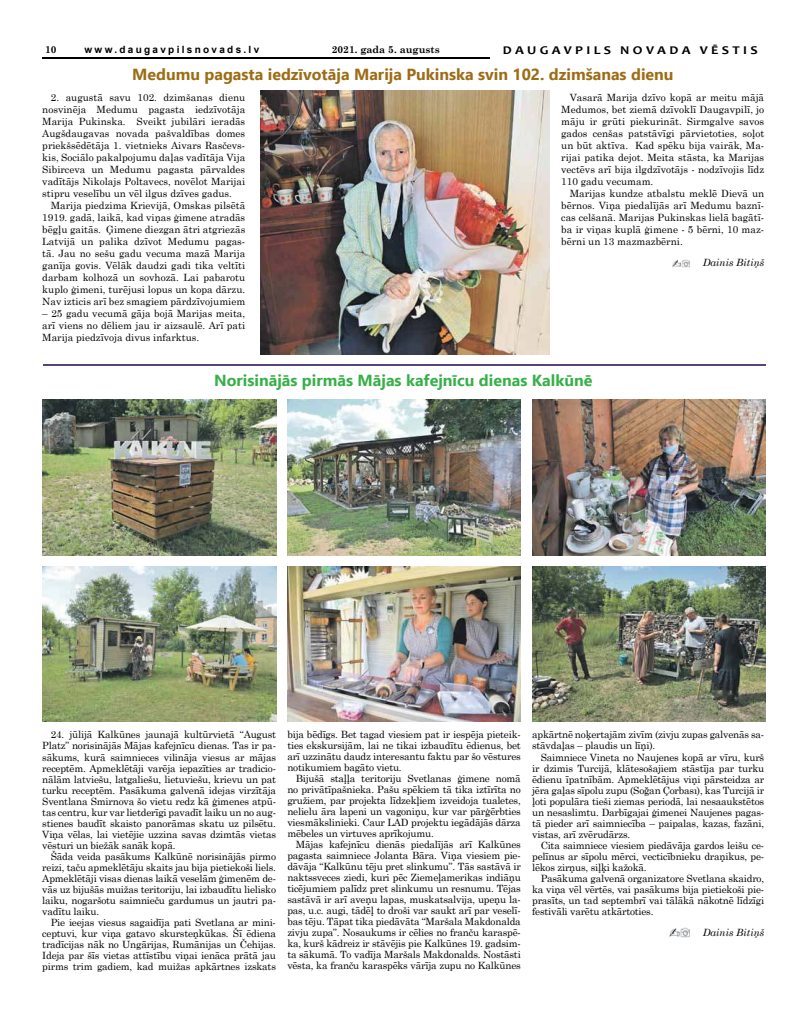
<style>
.page{position:relative;width:794px;height:1021px;background:#fff}
.page>*{position:absolute;margin:0;border:0;box-sizing:border-box;transform-origin:0 0}
.t1{font:700 16px "Ebrima";color:#9d6c15}
.t2{font:700 16px "Ebrima";color:#37b048}
.t3{font:700 11.9px "Candara";letter-spacing:.24em;color:#000;scale:1.18 1}
.t4{font:10px/11px "Century Schoolbook";letter-spacing:-.02em;color:#000;text-align:justify}
.t5{font:italic 10px "Century Schoolbook";color:#000}
.t6{font:700 10px "Arial";letter-spacing:.23em;color:#000}
.t7{font:700 10px "Century Schoolbook";color:#000}
</style>
<div class="page">
<hr style="left:43px;top:57px;width:447px;height:1px;background:#000">
<hr style="left:44px;top:364px;width:722px;height:1px;background:#57447a">
<hr style="left:44px;top:365px;width:722px;height:1px;background:#57447a">
<img style="left:260px;top:91px;width:289px;height:263px">
<img style="left:43px;top:400px;width:233px;height:155px">
<img style="left:287px;top:400px;width:234px;height:155px">
<img style="left:532px;top:400px;width:234px;height:155px">
<img style="left:532px;top:566px;width:234px;height:156px">
<img style="left:287px;top:566px;width:234px;height:155px">
<img style="left:43px;top:566px;width:233px;height:155px">
<img style="left:672px;top:259px;width:17px;height:8px">
<img style="left:669px;top:927px;width:20px;height:10px">
<p class="t7" style="left:45px;top:45px;width:13px">10</p>
<p class="t6" style="left:84px;top:45px;width:176px">www.daugavpilsnovads.lv</p>
<p class="t7" style="left:332px;top:45px;width:110px">2021. gada 5. augusts</p>
<p class="t3" style="left:503px;top:43px;width:217px">DAUGAVPILS NOVADA VĒSTIS</p>
<h1 class="t1" style="left:132px;top:62px;width:543px">Medumu pagasta iedzīvotāja Marija Pukinska svin 102. dzimšanas dienu</h1>
<p class="t4" style="left:42px;top:90px;width:204px;line-height:12px;text-indent:8px">2. augustā savu 102. dzimšanas dienu nosvinēja Medumu pagasta iedzīvotāja Marija Pukinska. Sveikt jubilāri ieradās Augšdaugavas novada pašvaldības domes priekšsēdētāja 1. vietnieks Aivars Rasčevs&shy;kis, Sociālo pakalpojumu daļas vadītāja Vija Sibirceva un Medumu pagasta pārvaldes vadītājs Nikolajs Poltavecs, novēlot Marijai stipru veselību un vēl ilgus dzīves gadus.</p>
<p class="t4" style="left:42px;top:198px;width:204px;line-height:12px;text-indent:8px">Marija piedzima Krievijā, Omskas pilsētā 1919. gadā, laikā, kad viņas ģimene atradās bēgļu gaitās. Ģimene diezgan ātri atgriezās Latvijā un palika dzīvot Medumu pagas&shy;tā. Jau no sešu gadu vecuma mazā Marija ganīja govis. Vēlāk daudzi gadi tika veltīti darbam kolhozā un sovhozā. Lai pabarotu kuplo ģimeni, turējusi lopus un kopa dārzu.<br>Nav izticis arī bez smagiem pārdzīvojumiem</p>
<p class="t4" style="left:42px;top:306px;width:204px;line-height:12px">– 25 gadu vecumā gāja bojā Marijas meita, arī viens no dēliem jau ir aizsaulē. Arī pati Marija piedzīvoja divus infarktus.</p>
<p class="t4" style="left:561px;top:90px;width:204px;line-height:12px;text-indent:8px">Vasarā Marija dzīvo kopā ar meitu mājā Medumos, bet ziemā dzīvoklī Daugavpilī, jo māju ir grūti piekurināt. Sirmgalve savos gados cenšas patstāvīgi pārvietoties, soļot un būt aktīva. Kad spēku bija vairāk, Ma&shy;rijai patika dejot. Meita stāsta, ka Marijas vectēvs arī bija ilgdzīvotājs - nodzīvojis līdz 110 gadu vecumam.</p>
<p class="t4" style="left:561px;top:186px;width:204px;line-height:12px;text-indent:8px">Marijas kundze atbalstu meklē Dievā un bērnos. Viņa piedalījās arī Medumu baznī&shy;cas celšanā. Marijas Pukinskas lielā bagātī&shy;ba ir viņas kuplā ģimene - 5 bērni, 10 maz&shy;bērni un 13 mazmazbērni.</p>
<p class="t5" style="left:702px;top:255px;width:63px">Dainis Bitiņš</p>
<h1 class="t2" style="left:214px;top:368px;width:380px">Norisinājās pirmās Mājas kafejnīcu dienas Kalkūnē</h1>
<p class="t4" style="left:42px;top:728px;width:235px;text-indent:8px">24. jūlijā Kalkūnes jaunajā kultūrvietā “August Platz” norisinājās Mājas kafejnīcu dienas. Tas ir pa&shy;sākums, kurā saimnieces vilināja viesus ar mājas receptēm. Apmeklētāji varēja iepazīties ar tradicio&shy;nālām latviešu, latgaliešu, lietuviešu, krievu un pat turku receptēm. Pasākuma galvenā idejas virzītāja Sventlana Smirnova šo vietu redz kā ģimenes atpū&shy;tas centru, kur var lietderīgi pavadīt laiku un no aug&shy;stienes baudīt skaisto panorāmas skatu uz pilsētu.<br>Viņa vēlas, lai vietējie uzzina savas dzimtās vietas vēsturi un biežāk sanāk kopā.</p>
<p class="t4" style="left:42px;top:849px;width:235px;text-indent:8px">Šāda veida pasākums Kalkūnē norisinājās pirmo reizi, taču apmeklētāju skaits jau bija pietiekoši liels.<br>Apmeklētāji visas dienas laikā veselām ģimenēm de&shy;vās uz bijušās muižas teritoriju, lai izbaudītu lielisko laiku, nogaršotu saimnieču gardumus un jautri pa&shy;vadītu laiku.</p>
<p class="t4" style="left:42px;top:915px;width:235px;text-indent:8px">Pie ieejas viesus sagaidīja pati Svetlana ar mini&shy;ceptuvi, kur viņa gatavo skursteņkūkas. Šī ēdiena tradīcijas nāk no Ungārijas, Rumānijas un Čehijas.<br>Ideja par šīs vietas attīstību viņai ienāca prātā jau pirms trim gadiem, kad muižas apkārtnes izskats</p>
<p class="t4" style="left:287px;top:727px;width:235px">bija bēdīgs. Bet tagad viesiem pat ir iespēja pieteik&shy;ties ekskursijām, lai ne tikai izbaudītu ēdienus, bet arī uzzinātu daudz interesantu faktu par šo vēstures notikumiem bagāto vietu.</p>
<p class="t4" style="left:287px;top:771px;width:235px;text-indent:8px">Bijušā staļļa teritoriju Svetlanas ģimene nomā no privātīpašnieka. Pašu spēkiem tā tika iztīrīta no gružiem, par projekta līdzekļiem izveidoja tualetes, nelielu āra lapeni un vagoniņu, kur var pārģērbties viesmākslinieki. Caur LAD projektu iegādājās dārza mēbeles un virtuves aprīkojumu.</p>
<p class="t4" style="left:287px;top:837px;width:235px;text-indent:8px">Mājas kafejnīcu dienās piedalījās arī Kalkūnes pagasta saimniece Jolanta Bāra. Viņa viesiem pie&shy;dāvāja “Kalkūnu tēju pret slinkumu”. Tās sastāvā ir naktssveces ziedi, kuri pēc Ziemeļamerikas indiāņu ticējumiem palīdz pret slinkumu un resnumu. Tējas sastāvā ir arī aveņu lapas, muskatsalvija, upeņu la&shy;pas, u.c. augi, tādēļ to droši var saukt arī par veselī&shy;bas tēju. Tāpat tika piedāvāta “Maršala Makdonalda zivju zupa”. Nosaukums ir cēlies no franču karaspē&shy;ka, kurš kādreiz ir stāvējis pie Kalkūnes 19. gadsim&shy;ta sākumā. To vadīja Maršals Makdonalds. Nostāsti vēsta, ka franču karaspēks vārīja zupu no Kalkūnes</p>
<p class="t4" style="left:532px;top:728px;width:233px">apkārtnē noķertajām zivīm (zivju zupas galvenās sa&shy;stāvdaļas – plaudis un līņi).</p>
<p class="t4" style="left:532px;top:750px;width:234px;text-indent:8px">Saimniece Vineta no Naujenes kopā ar vīru, kurš ir dzimis Turcijā, klātesošajiem stāstīja par turku ēdienu īpatnībām. Apmeklētājus viņi pārsteidza ar jēra gaļas sīpolu zupu (Soğan Çorbası), kas Turcijā ir ļoti populāra tieši ziemas periodā, lai nesaaukstētos un nesaslimtu. Darbīgajai ģimenei Naujenes pagas&shy;tā pieder arī saimniecība – paipalas, kazas, fazāni, vistas, arī zvērudārzs.</p>
<p class="t4" style="left:532px;top:838px;width:234px;text-indent:8px">Cita saimniece viesiem piedāvāja gardos leišu ce&shy;pelīnus ar sīpolu mērci, vecticībnieku draņikus, pe&shy;lēkos zirņus, siļķi kažokā.</p>
<p class="t4" style="left:532px;top:871px;width:233px;text-indent:8px">Pasākuma galvenā organizatore Svetlana skaidro, ka viņa vēl vērtēs, vai pasākums bija pietiekoši pie&shy;prasīts, un tad septembrī vai tālākā nākotnē līdzīgi festivāli varētu atkārtoties.</p>
<p class="t5" style="left:702px;top:924px;width:63px">Dainis Bitiņš</p>
</div>
